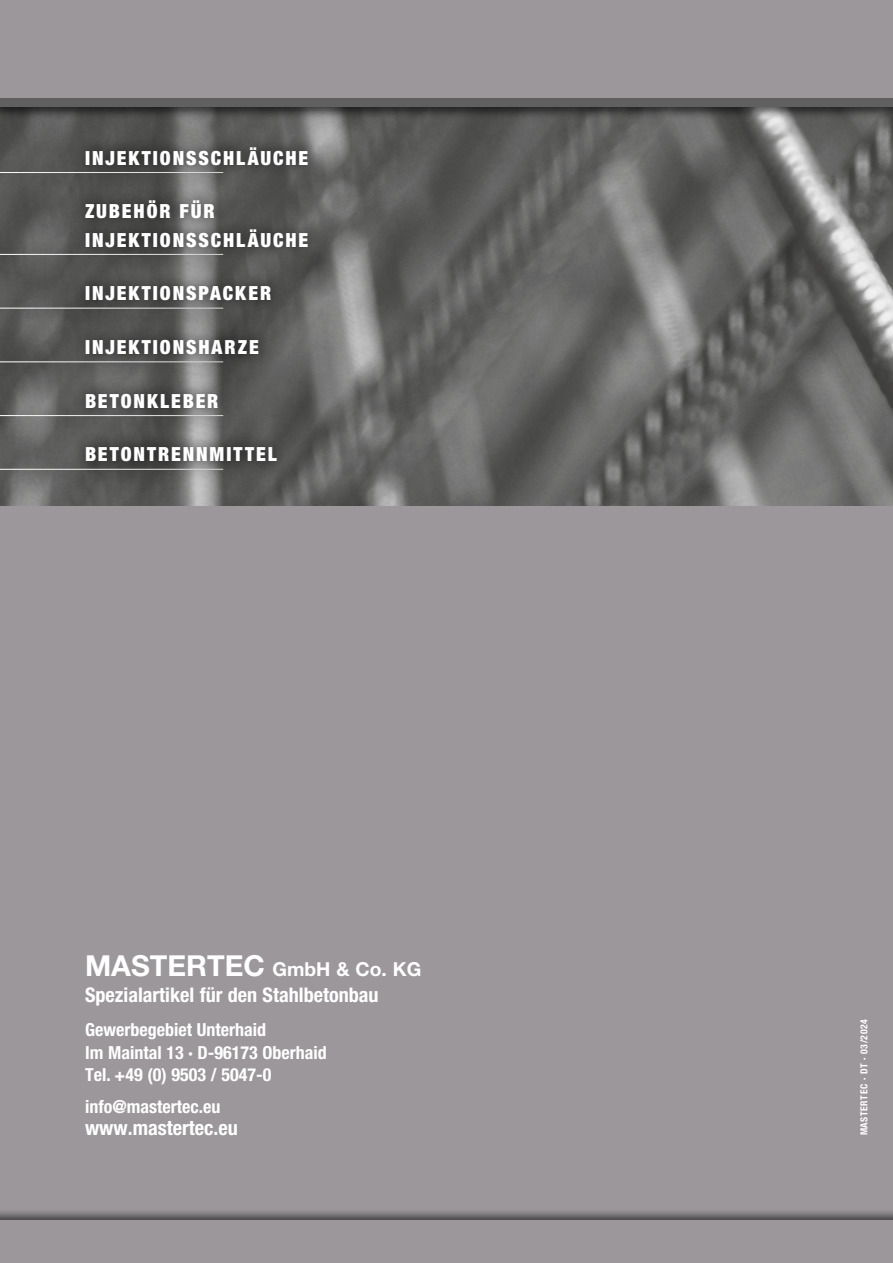
<style>
.page{position:relative;width:893px;height:1263px;background:#fff}
.page>*{position:absolute;margin:0;border:0;box-sizing:border-box;transform-origin:0 0}
.t1{font:700 condensed 20.25px "Helvetica Neue LT Pro";color:#fff}
.t2{font:700 condensed 20.1px "Helvetica Neue LT Pro";color:#fff}
.t3{font:900 condensed 19.5px/28.2px "Helvetica Neue LT Pro";letter-spacing:.1em;color:#fff}
.t4{font:700 19.35px "Helvetica Neue LT Pro";color:#fff}
.t5{font:700 condensed 18px/22.5px "Helvetica Neue LT Pro";color:#fff}
.t6{font:700 condensed 9.75px "Helvetica Neue LT Pro";letter-spacing:.055em;color:#fff}
.s1{font-size:28.95px}
</style>
<div class="page">
<img style="left:0;top:120px;width:893px;height:386px">
<div style="left:0;top:0;width:893px;height:120px;background:#000;opacity:.6"></div>
<div style="left:0;top:0;width:893px;height:101px;background:#9b979b"></div>
<div style="left:0;top:506px;width:893px;height:757px;background:#9b979b"></div>
<div style="left:0;top:1208px;width:893px;height:55px;background:#000;opacity:.6"></div>
<div style="left:0;top:1220px;width:893px;height:43px;background:#9b979b"></div>
<div style="left:0;top:99px;width:893px;height:8px;background:#606061"></div>
<div style="left:0;top:133px;width:321px;height:351px;background:#000;opacity:.75"></div>
<hr style="left:0;top:172px;width:223px;height:1px;background:#fff">
<hr style="left:0;top:254px;width:223px;height:1px;background:#fff">
<hr style="left:0;top:308px;width:223px;height:1px;background:#fff">
<hr style="left:0;top:361px;width:223px;height:1px;background:#fff">
<hr style="left:0;top:415px;width:223px;height:1px;background:#fff">
<hr style="left:0;top:469px;width:223px;height:1px;background:#fff">
<p class="t3" style="left:85px;top:143px;width:225px">INJEKTIONSSCHLÄUCHE</p>
<p class="t3" style="left:85px;top:197px;width:225px">ZUBEHÖR FÜR<br>INJEKTIONSSCHLÄUCHE</p>
<p class="t3" style="left:85px;top:279px;width:188px">INJEKTIONSPACKER</p>
<p class="t3" style="left:85px;top:333px;width:175px">INJEKTIONSHARZE</p>
<p class="t3" style="left:85px;top:386px;width:135px">BETONKLEBER</p>
<p class="t3" style="left:85px;top:440px;width:193px">BETONTRENNMITTEL</p>
<p class="t4" style="left:85px;top:957px;width:338px"><span class="s1">MASTERTEC</span> GmbH &amp; Co. KG</p>
<p class="t2" style="left:85px;top:982px;width:295px">Spezialartikel für den Stahlbetonbau</p>
<p class="t5" style="left:85px;top:1018px;width:243px">Gewerbegebiet Unterhaid<br>Im Maintal 13 · D-96173 Oberhaid<br>Tel. +49 (0) 9503 / 5047-0</p>
<p class="t5" style="left:85px;top:1095px;width:137px">info@mastertec.eu</p>
<p class="t1" style="left:85px;top:1116px;width:154px">www.mastertec.eu</p>
<p class="t6" style="left:858px;top:1135px;width:118px;rotate:-90deg">MASTERTEC ∙ DT · 03/2024</p>
</div>
